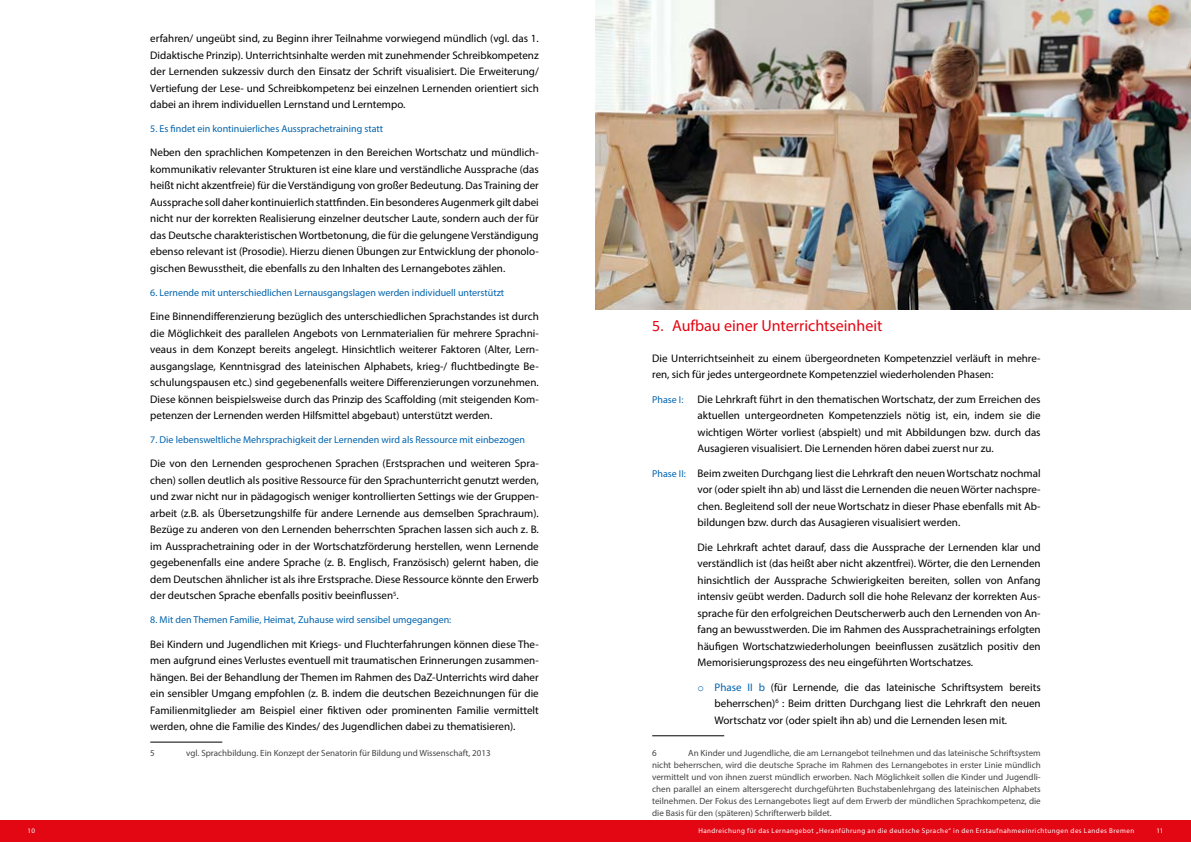
<style>
.page{position:relative;width:1191px;height:842px;background:#fff}
.page>*{position:absolute;margin:0;border:0;box-sizing:border-box;transform-origin:0 0}
.t1{font:16px "Myriad Pro";color:#e30613}
.t2{font:11px/16.5px "Myriad Pro";color:#000;text-align:justify}
.t3{font:10px "Myriad Pro";color:#0063ae}
.t4{font:9px/12px "Myriad Pro";color:#454444;text-align:justify}
.t5{font:7px "Myriad Pro";letter-spacing:.065em;color:#fff}
.s1{font-family:"Calibri"}
.s2{font-size:10px;color:#0063ae}
.s3{font-family:"Courier New";color:#0063ae}
.s4{color:#0063ae}
</style>
<div class="page">
<div style="left:0;top:821px;width:1191px;height:21px;background:#e30613"></div>
<hr style="left:150px;top:742px;width:72px;height:1px;background:#000">
<hr style="left:652px;top:735px;width:72px;height:1px;background:#000">
<img style="left:596px;top:0;width:595px;height:309px">
<p class="t2" style="left:150px;top:30px;width:390px">erfahren/ ungeübt sind, zu Beginn ihrer Teilnahme vorwiegend mündlich (vgl. das 1.<br>Didaktische Prinzip). Unterrichtsinhalte werden mit zunehmender Schreibkompetenz der Lernenden sukzessiv durch den Einsatz der Schrift visualisiert. Die Erweiterung/ Vertiefung der Lese- und Schreibkompetenz bei einzelnen Lernenden orientiert sich dabei an ihrem individuellen Lernstand und Lerntempo.</p>
<p class="t3" style="left:150px;top:122px;width:234px">5. Es findet ein kontinuierliches Aussprachetraining statt</p>
<p class="t2" style="left:150px;top:144px;width:390px">Neben den sprachlichen Kompetenzen in den Bereichen Wortschatz und mündlich&shy;kommunikativ relevanter Strukturen ist eine klare und verständliche Aussprache (das heißt nicht akzentfreie) für die Verständigung von großer Bedeutung. Das Training der Aussprache soll daher kontinuierlich stattfinden. Ein besonderes Augenmerk gilt dabei nicht nur der korrekten Realisierung einzelner deutscher Laute, sondern auch der für das Deutsche charakteristischen Wortbetonung, die für die gelungene Verständigung ebenso relevant ist (Prosodie). Hierzu dienen Übungen zur Entwicklung der phonolo&shy;gischen Bewusstheit, die ebenfalls zu den Inhalten des Lernangebotes zählen.</p>
<p class="t3" style="left:150px;top:286px;width:355px">6. Lernende mit unterschiedlichen Lernausgangslagen werden individuell unterstützt</p>
<p class="t2" style="left:150px;top:308px;width:390px">Eine Binnendifferenzierung bezüglich des unterschiedlichen Sprachstandes ist durch die Möglichkeit des parallelen Angebots von Lernmaterialien für mehrere Sprachni&shy;veaus in dem Konzept bereits angelegt. Hinsichtlich weiterer Faktoren (Alter, Lern&shy;ausgangslage, Kenntnisgrad des lateinischen Alphabets, krieg-/ fluchtbedingte Be&shy;schulungspausen etc.) sind gegebenenfalls weitere Differenzierungen vorzunehmen.<br>Diese können beispielsweise durch das Prinzip des Scaffolding (mit steigenden Kom&shy;petenzen der Lernenden werden Hilfsmittel abgebaut) unterstützt werden.</p>
<p class="t3" style="left:150px;top:433px;width:376px">7. Die lebensweltliche Mehrsprachigkeit der Lernenden wird als Ressource mit einbezogen</p>
<p class="t2" style="left:150px;top:455px;width:390px">Die von den Lernenden gesprochenen Sprachen (Erstsprachen und weiteren Spra&shy;chen) sollen deutlich als positive Ressource für den Sprachunterricht genutzt werden, und zwar nicht nur in pädagogisch weniger kontrollierten Settings wie der Gruppen&shy;arbeit (z.B. als Übersetzungshilfe für andere Lernende aus demselben Sprachraum).<br>Bezüge zu anderen von den Lernenden beherrschten Sprachen lassen sich auch z. B. im Aussprachetraining oder in der Wortschatzförderung herstellen, wenn Lernende gegebenenfalls eine andere Sprache (z. B. Englisch, Französisch) gelernt haben, die dem Deutschen ähnlicher ist als ihre Erstsprache. Diese Ressource könnte den Erwerb der deutschen Sprache ebenfalls positiv beeinflussen<sup>5</sup>.</p>
<p class="t3" style="left:150px;top:614px;width:302px">8. Mit den Themen Familie, Heimat, Zuhause wird sensibel umgegangen:</p>
<p class="t2" style="left:150px;top:635px;width:390px">Bei Kindern und Jugendlichen mit Kriegs- und Fluchterfahrungen können diese The&shy;men aufgrund eines Verlustes eventuell mit traumatischen Erinnerungen zusammen&shy;hängen. Bei der Behandlung der Themen im Rahmen des DaZ-Unterrichts wird daher ein sensibler Umgang empfohlen (z. B. indem die deutschen Bezeichnungen für die Familienmitglieder am Beispiel einer fiktiven oder prominenten Familie vermittelt werden, ohne die Familie des Kindes/ des Jugendlichen dabei zu thematisieren).</p>
<p class="t4" style="left:150px;top:747px;width:6px">5</p>
<p class="t4" style="left:186px;top:747px;width:306px">vgl. Sprachbildung. Ein Konzept der Senatorin für Bildung und Wissenschaft, 2013</p>
<p class="t1" style="left:652px;top:316px;width:232px"><span class="s1">5.</span> Aufbau einer Unterrichtseinheit</p>
<p class="t2" style="left:652px;top:349px;width:390px">Die Unterrichtseinheit zu einem übergeordneten Kompetenzziel verläuft in mehre&shy;ren, sich für jedes untergeordnete Kompetenzziel wiederholenden Phasen:</p>
<p class="t3" style="left:652px;top:393px;width:33px">Phase I:</p>
<p class="t2" style="left:697px;top:390px;width:344px">Die Lehrkraft führt in den thematischen Wortschatz, der zum Erreichen des aktuellen untergeordneten Kompetenzziels nötig ist, ein, indem sie die wichtigen Wörter vorliest (abspielt) und mit Abbildungen bzw. durch das Ausagieren visualisiert. Die Lernenden hören dabei zuerst nur zu.</p>
<p class="t2" style="left:697px;top:464px;width:345px;text-indent:-45px"><span class="s2">Phase II:</span> Beim zweiten Durchgang liest die Lehrkraft den neuen Wortschatz nochmal vor (oder spielt ihn ab) und lässt die Lernenden die neuen Wörter nachspre&shy;chen. Begleitend soll der neue Wortschatz in dieser Phase ebenfalls mit Ab&shy;bildungen bzw. durch das Ausagieren visualisiert werden.</p>
<p class="t2" style="left:697px;top:538px;width:345px">Die Lehrkraft achtet darauf, dass die Aussprache der Lernenden klar und verständlich ist (das heißt aber nicht akzentfrei). Wörter, die den Lernenden hinsichtlich der Aussprache Schwierigkeiten bereiten, sollen von Anfang intensiv geübt werden. Dadurch soll die hohe Relevanz der korrekten Aus&shy;sprache für den erfolgreichen Deutscherwerb auch den Lernenden von An&shy;fang an bewusstwerden. Die im Rahmen des Aussprachetrainings erfolgten häufigen Wortschatzwiederholungen beeinflussen zusätzlich positiv den Memorisierungsprozess des neu eingeführten Wortschatzes.</p>
<p class="t2" style="left:714px;top:678px;width:327px;text-indent:-17px"><span class="s3">o</span> <span class="s4">Phase II b</span> (für Lernende, die das lateinische Schriftsystem bereits beherrschen)<sup>6</sup> : Beim dritten Durchgang liest die Lehrkraft den neuen Wortschatz vor (oder spielt ihn ab) und die Lernenden lesen mit.</p>
<p class="t4" style="left:652px;top:747px;width:6px">6</p>
<p class="t4" style="left:652px;top:747px;width:390px;text-indent:36px">An Kinder und Jugendliche, die am Lernangebot teilnehmen und das lateinische Schriftsystem nicht beherrschen, wird die deutsche Sprache im Rahmen des Lernangebotes in erster Linie mündlich vermittelt und von ihnen zuerst mündlich erworben. Nach Möglichkeit sollen die Kinder und Jugendli&shy;chen parallel an einem altersgerecht durchgeführten Buchstabenlehrgang des lateinischen Alphabets teilnehmen. Der Fokus des Lernangebotes liegt auf dem Erwerb der mündlichen Sprachkompetenz, die die Basis für den (späteren) Schrifterwerb bildet.</p>
<p class="t5" style="left:28px;top:827px;width:9px">10</p>
<p class="t5" style="left:698px;top:827px;width:437px">Handreichung für das Lernangebot „Heranführung an die deutsche Sprache“ in den Erstaufnahmeeinrichtungen des Landes Bremen</p>
<p class="t5" style="left:1156px;top:827px;width:8px">11</p>
</div>
